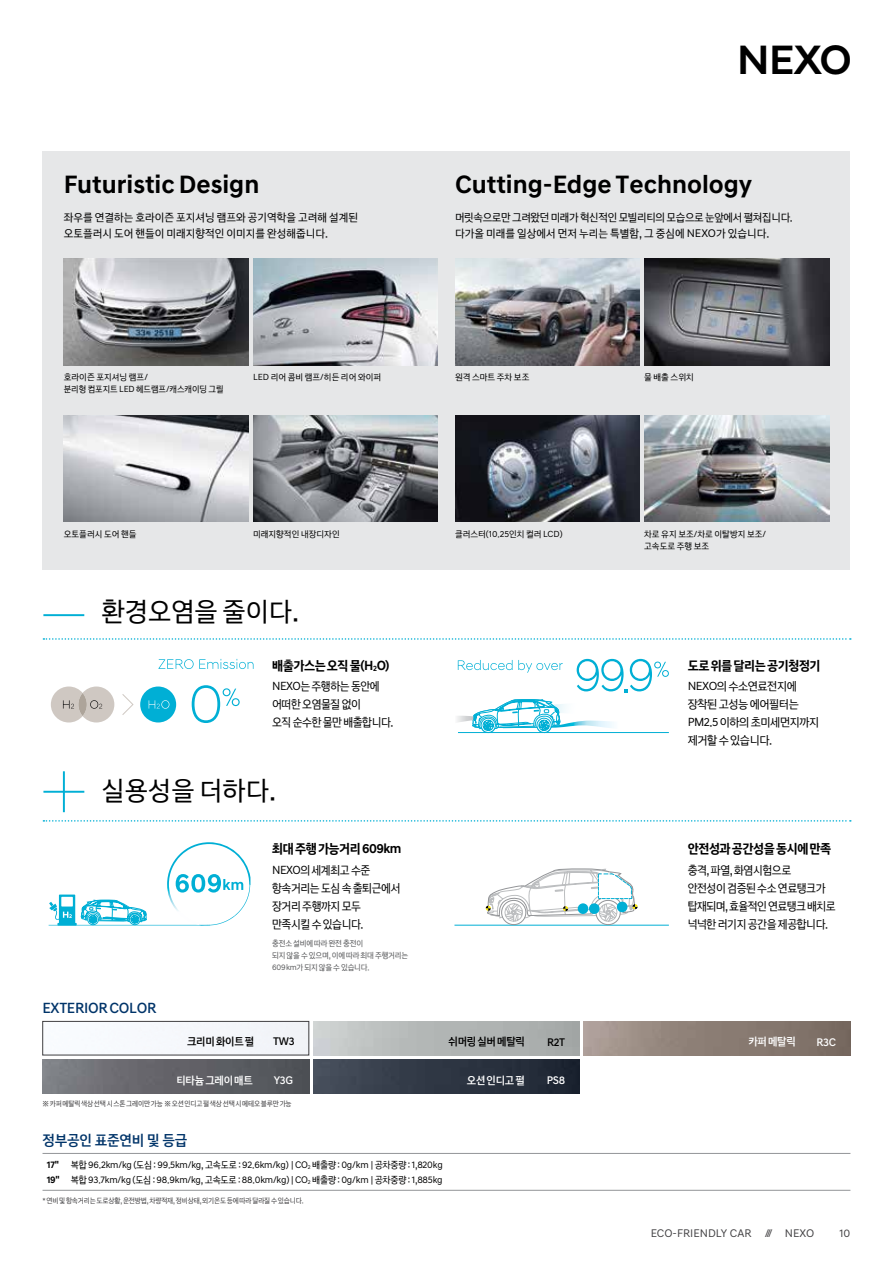
<style>
.page{position:relative;width:893px;height:1263px;background:#fff}
.page>*{position:absolute;margin:0;border:0;box-sizing:border-box;transform-origin:0 0}
.t1{font:500 41.7px "Hyundai Sans Head";color:#000}
.t2{font:27px "Hyundai Sans Text KROTF Regular";color:#000}
.t3{font:25.5px "Hyundai Sans Text KROTF Bold";color:#000}
.t4{font:15px "Hyundai Sans Text KROTF Medium";letter-spacing:-.02em;color:#003469}
.t5{font:13.5px "Hyundai Sans Text KROTF Bold";letter-spacing:-.04em;color:#000;scale:.96 1}
.t6{font:12px/18px "Hyundai Sans Text KROTF Regular";letter-spacing:-.04em;color:#000;scale:.96 1}
.t7{font:12px/18px "Hyundai Sans Text KROTF Regular";letter-spacing:-.04em;color:#000}
.t8{font:11.25px/16.5px "Hyundai Sans Text KROTF Regular";letter-spacing:-.03em;color:#000}
.t9{font:11.25px/16.5px "Hyundai Sans Text KROTF Regular";color:#000}
.t10{font:11.25px "Hyundai Sans Text KROTF Medium";letter-spacing:-.03em;color:#fff}
.t11{font:11.25px "Hyundai Sans Text KROTF Regular";color:#414042}
.t12{font:11.25px "Hyundai Sans Text KROTF Medium";letter-spacing:-.03em;color:#000}
.t13{font:9.75px/14.7px "Hyundai Sans Text KROTF Regular";letter-spacing:-.02em;color:#000}
.t14{font:9px/12px "Hyundai Sans Text KROTF Regular";color:#000}
.t15{font:8.25px/12px "Hyundai Sans Text KROTF Regular";letter-spacing:-.025em;color:#58595b;scale:.96 1}
.t16{font:7.5px "Hyundai Sans Text KROTF Regular";letter-spacing:-.025em;color:#414042;scale:.95 1}
.s1{font-family:"Hyundai Sans Text KROTF Bold"}
</style>
<div class="page">
<img style="left:43px;top:1059px;width:266px;height:34px">
<img style="left:313px;top:1059px;width:267px;height:34px">
<div style="left:43px;top:1021px;width:266px;height:34px;border:1px solid #414042"></div>
<img style="left:584px;top:1021px;width:266px;height:34px">
<hr style="left:43px;top:1190px;width:807px;height:1px;background:#939598">
<hr style="left:43px;top:1153px;width:807px;height:1px;background:#939598">
<div style="left:43px;top:151px;width:807px;height:419px;background:#e6e7e8"></div>
<img style="left:64px;top:259px;width:185px;height:106px">
<img style="left:253px;top:259px;width:185px;height:106px">
<img style="left:64px;top:415px;width:185px;height:107px">
<img style="left:253px;top:415px;width:185px;height:107px">
<img style="left:455px;top:259px;width:185px;height:106px">
<img style="left:644px;top:259px;width:185px;height:106px">
<img style="left:455px;top:415px;width:185px;height:107px">
<img style="left:644px;top:415px;width:185px;height:107px">
<svg style="left:192px;top:685px;width:48px;height:38px"></svg>
<svg style="left:159px;top:659px;width:95px;height:10px"></svg>
<svg style="left:51px;top:686px;width:63px;height:36px"></svg>
<div style="left:140px;top:686px;width:36px;height:36px;background:#00afd5;border-radius:50%"></div>
<svg style="left:149px;top:700px;width:20px;height:9px"></svg>
<svg style="left:122px;top:694px;width:12px;height:21px"></svg>
<svg style="left:457px;top:699px;width:157px;height:33px"></svg>
<hr style="left:458px;top:732px;width:211px;height:1px;background:#00afd5">
<svg style="left:458px;top:660px;width:54px;height:10px"></svg>
<svg style="left:518px;top:660px;width:45px;height:13px"></svg>
<svg style="left:577px;top:659px;width:92px;height:34px"></svg>
<hr style="left:43px;top:614px;width:41px;height:2px;background:#00afd5">
<svg style="left:43px;top:638px;width:808px;height:2px"></svg>
<svg style="left:49px;top:842px;width:201px;height:84px"></svg>
<hr style="left:43px;top:791px;width:41px;height:2px;background:#00afd5">
<hr style="left:63px;top:771px;width:2px;height:41px;background:#00afd5">
<svg style="left:43px;top:820px;width:808px;height:2px"></svg>
<hr style="left:454px;top:925px;width:215px;height:1px;background:#00afd5">
<svg style="left:486px;top:868px;width:152px;height:58px"></svg>
<h1 class="t1" style="left:738px;top:35px;width:116px">NEXO</h1>
<h3 class="t3" style="left:64px;top:169px;width:197px">Futuristic Design</h3>
<h3 class="t3" style="left:455px;top:169px;width:299px">Cutting-Edge Technology</h3>
<p class="t9" style="left:64px;top:208px;width:296px">좌우를 연결하는 호라이즌 포지셔닝 램프와 공기역학을 고려해 설계된 오토플러시 도어 핸들이 미래지향적인 이미지를 완성해줍니다.</p>
<p class="t8" style="left:455px;top:208px;width:339px">머릿속으로만 그려왔던 미래가 혁신적인 모빌리티의 모습으로 눈앞에서 펼쳐집니다. 다가올 미래를 일상에서 먼저 누리는 특별함, 그 중심에 NEXO가 있습니다.</p>
<p class="t14" style="left:64px;top:371px;width:161px">호라이즌 포지셔닝 램프/<br>분리형 컴포지트 LED 헤드램프/캐스캐이딩 그릴</p>
<p class="t14" style="left:253px;top:371px;width:130px">LED 리어 콤비 램프/히든 리어 와이퍼</p>
<p class="t14" style="left:455px;top:371px;width:76px">원격 스마트 주차 보조</p>
<p class="t14" style="left:644px;top:371px;width:51px">물 배출 스위치</p>
<p class="t14" style="left:64px;top:527px;width:74px">오토플러시 도어 핸들</p>
<p class="t14" style="left:253px;top:527px;width:88px">미래지향적인 내장디자인</p>
<h2 class="t2" style="left:102px;top:595px;width:199px">환경오염을 줄이다.</h2>
<h3 class="t5" style="left:272px;top:657px;width:124px">배출가스는 오직 물(H<sub>2</sub>O)</h3>
<p class="t6" style="left:272px;top:677px;width:128px">NEXO는 주행하는 동안에 어떠한 오염물질 없이<br>오직 순수한 물만 배출합니다.</p>
<h2 class="t2" style="left:102px;top:774px;width:176px">실용성을 더하다.</h2>
<h3 class="t5" style="left:272px;top:840px;width:136px">최대 주행 가능거리 609km</h3>
<p class="t6" style="left:272px;top:861px;width:135px">NEXO의 세계최고 수준 항속거리는 도심 속 출퇴근에서 장거리 주행까지 모두 만족시킬 수 있습니다.</p>
<h3 class="t4" style="left:43px;top:998px;width:115px">EXTERIOR COLOR</h3>
<p class="t15" style="left:272px;top:937px;width:143px">충전소 설비에 따라 완전 충전이<br>되지 않을 수 있으며, 이에 따라 최대 주행거리는<br>609km가 되지 않을 수 있습니다.</p>
<p class="t14" style="left:455px;top:527px;width:109px">클러스터(10.25인치 컬러 LCD)</p>
<p class="t14" style="left:644px;top:527px;width:123px">차로 유지 보조/차로 이탈방지 보조/ 고속도로 주행 보조</p>
<h3 class="t5" style="left:688px;top:657px;width:140px">도로 위를 달리는 공기청정기</h3>
<p class="t7" style="left:688px;top:677px;width:133px">NEXO의 수소연료전지에 장착된 고성능 에어필터는<br>PM2.5 이하의 초미세먼지까지 제거할 수 있습니다.</p>
<h3 class="t5" style="left:688px;top:840px;width:151px">안전성과 공간성을 동시에 만족</h3>
<p class="t6" style="left:688px;top:861px;width:155px">충격, 파열, 화염시험으로<br>안전성이 검증된 수소 연료탱크가 탑재되며, 효율적인 연료탱크 배치로 넉넉한 러기지 공간을 제공합니다.</p>
<p class="t12" style="left:187px;top:1035px;width:69px">크리미 화이트 펄</p>
<p class="t12" style="left:273px;top:1035px;width:23px">TW3</p>
<p class="t12" style="left:449px;top:1035px;width:78px">쉬머링 실버 메탈릭</p>
<p class="t12" style="left:547px;top:1035px;width:19px">R2T</p>
<p class="t10" style="left:748px;top:1035px;width:49px">카퍼 메탈릭</p>
<p class="t10" style="left:817px;top:1035px;width:21px">R3C</p>
<p class="t10" style="left:176px;top:1073px;width:78px">티타늄 그레이 매트</p>
<p class="t10" style="left:274px;top:1074px;width:21px">Y3G</p>
<p class="t10" style="left:467px;top:1073px;width:60px">오션 인디고 펄</p>
<p class="t10" style="left:547px;top:1074px;width:20px">PS8</p>
<p class="t16" style="left:43px;top:1099px;width:264px">※ 카퍼 메탈릭 색상 선택 시 스톤 그레이만 가능 ※ 오션 인디고 펄 색상 선택 시 메테오 블루만 가능</p>
<h3 class="t4" style="left:43px;top:1130px;width:147px">정부공인 표준연비 및 등급</h3>
<p class="t13" style="left:47px;top:1157px;width:398px"><span class="s1">17"</span> 복합 96.2km/kg (도심 : 99.5km/kg, 고속도로 : 92.6km/kg) | CO<sub>2</sub> 배출량 : 0g/km | 공차중량 : 1,820kg<br><span class="s1">19"</span> 복합 93.7km/kg (도심 : 98.9km/kg, 고속도로 : 88.0km/kg) | CO<sub>2</sub> 배출량 : 0g/km | 공차중량 : 1,885kg</p>
<p class="t16" style="left:43px;top:1196px;width:276px">* 연비 및 항속거리는 도로상황, 운전방법, 차량적재, 정비상태, 외기온도 등에 따라 달라질 수 있습니다.</p>
<p class="t11" style="left:651px;top:1226px;width:165px">ECO-FRIENDLY CAR /// NEXO</p>
<p class="t11" style="left:840px;top:1226px;width:12px">10</p>
</div>
